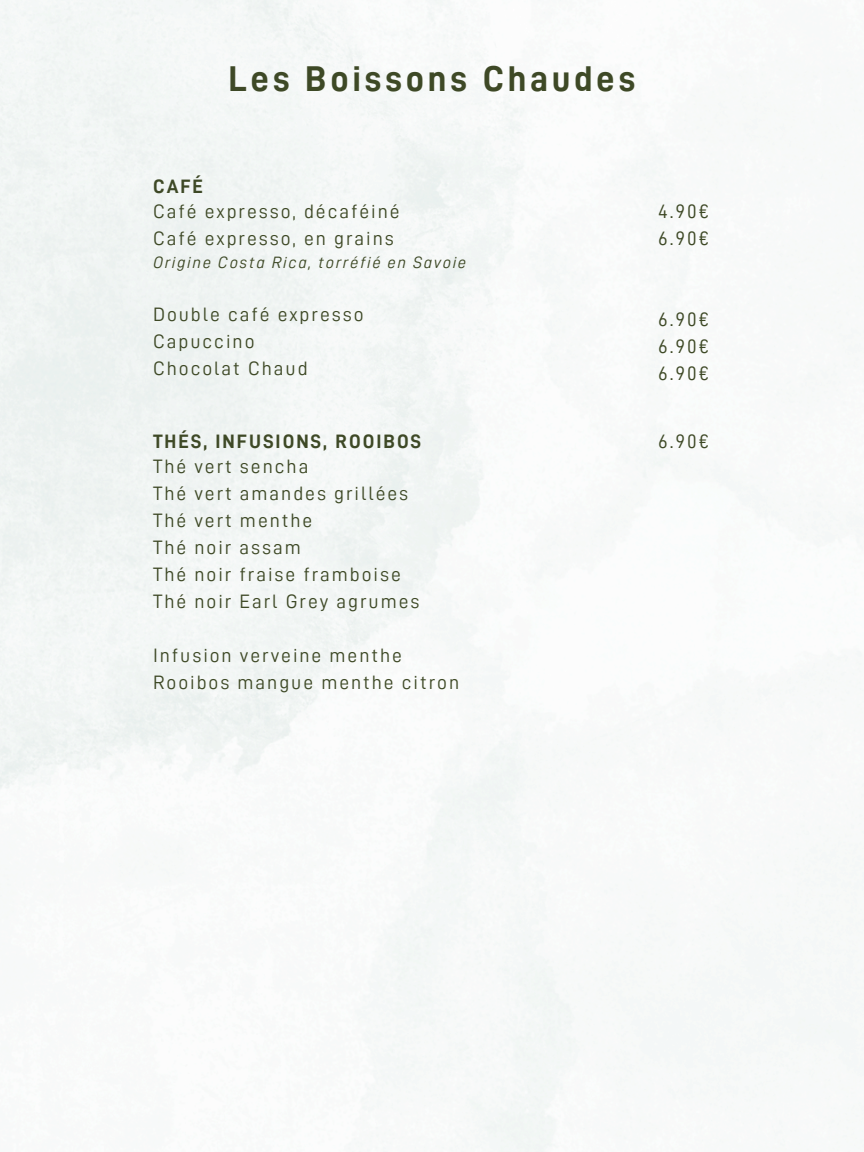
<style>
.page{position:relative;width:864px;height:1152px;background:#fff}
.page>*{position:absolute;margin:0;border:0;box-sizing:border-box;transform-origin:0 0}
.t1{font:36px "D DIN Bold";letter-spacing:.1em;color:#3e4926}
.t2{font:19.5px/27px "D DIN";letter-spacing:.1em;color:#3e4926}
.t3{font:19.5px "D DIN Bold";letter-spacing:.1em;color:#3e4926}
.t4{font:16.5px "D DIN Italic";letter-spacing:.1em;color:#3e4926}
</style>
<div class="page">
<p class="t1" style="left:228px;top:61px;width:409px">Les Boissons Chaudes</p>
<h3 class="t3" style="left:153px;top:176px;width:52px">CAFÉ</h3>
<h1 class="t2" style="left:153px;top:198px;width:248px">Café expresso, décaféiné</h1>
<h2 class="t2" style="left:153px;top:225px;width:242px">Café expresso, en grains</h2>
<p class="t4" style="left:153px;top:255px;width:315px">Origine Costa Rica, torréfié en Savoie</p>
<p class="t2" style="left:153px;top:301px;width:212px">Double café expresso<br>Capuccino<br>Chocolat Chaud</p>
<p class="t2" style="left:658px;top:198px;width:53px">4.90€<br>6.90€</p>
<h3 class="t2" style="left:658px;top:306px;width:53px;text-align:justify">6.90€ 6.90€ 6.90€</h3>
<h3 class="t3" style="left:153px;top:431px;width:270px">THÉS, INFUSIONS, ROOIBOS</h3>
<p class="t2" style="left:658px;top:428px;width:53px">6.90€</p>
<h3 class="t2" style="left:153px;top:453px;width:257px">Thé vert sencha<br>Thé vert amandes grillées<br>Thé vert menthe<br>Thé noir assam<br>Thé noir fraise framboise</h3>
<h2 class="t2" style="left:153px;top:588px;width:268px">Thé noir Earl Grey agrumes</h2>
<h3 class="t2" style="left:153px;top:642px;width:308px">Infusion verveine menthe<br>Rooibos mangue menthe citron</h3>
</div>
